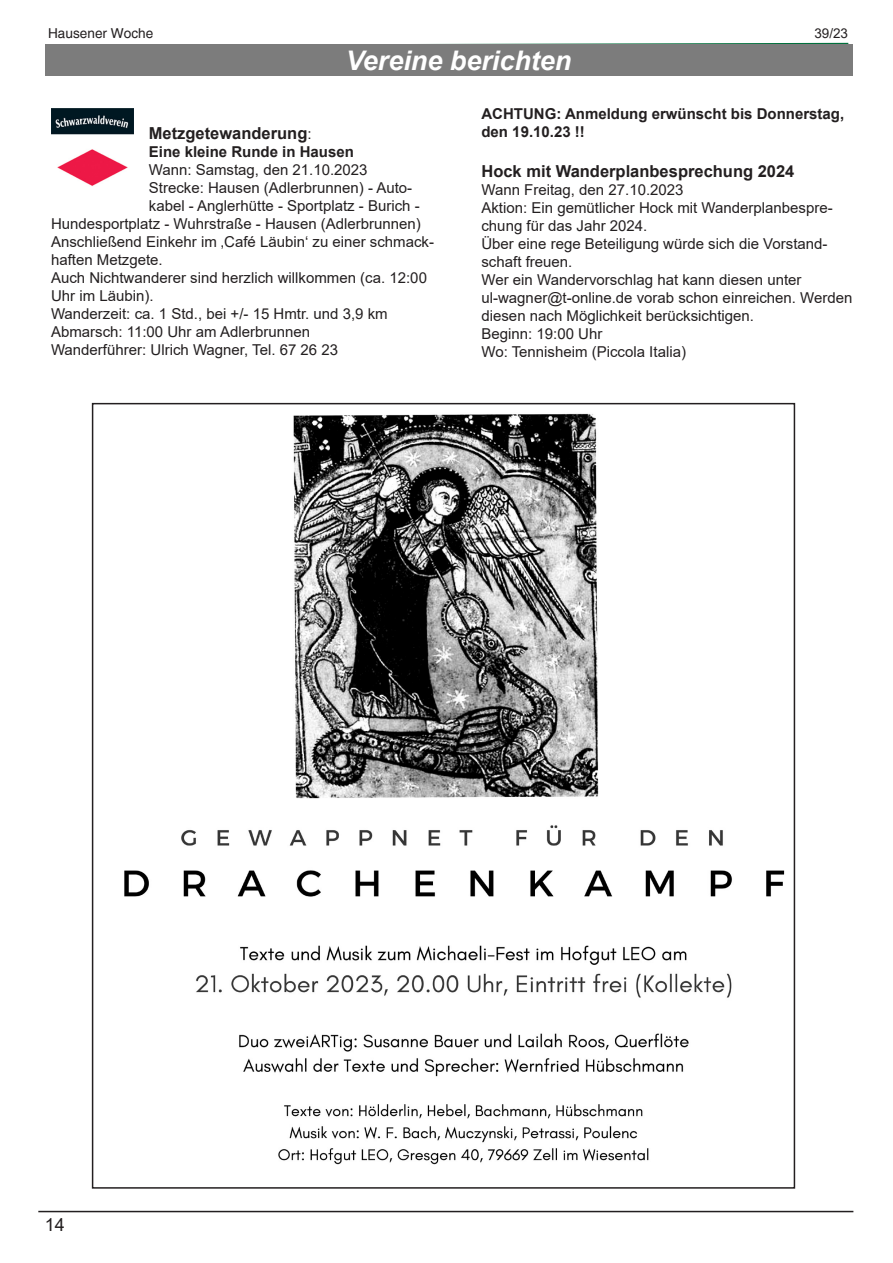
<style>
.page{position:relative;width:893px;height:1263px;background:#fff}
.page>*{position:absolute;margin:0;border:0;box-sizing:border-box;transform-origin:0 0}
.anzeigefett{font:italic 700 27px "Arial";color:#fff}
.t1{font:18px "Arial";color:#231f20}
.anzeigenormal{font:700 16.5px "Arial";color:#231f20}
.anzeigenormal-2{font:15px/18px "Arial";color:#231f20}
.anzeigenormal-3{font:700 15px/18px "Arial";color:#231f20}
.t2{font:13.65px "Helvetica";color:#231f20}
.t3{font:13.5px "Arial";color:#231f20}
.s1{font-weight:400;font-size:15px}
</style>
<div class="page">
<hr style="left:38px;top:1211px;width:815px;height:1px;background:#231f20">
<svg style="left:426px;top:42px;width:423px;height:2px"></svg>
<div style="left:45px;top:44px;width:808px;height:31px;background:#7c7c7c"></div>
<img style="left:124px;top:413px;width:661px;height:752px">
<img style="left:51px;top:109px;width:82px;height:77px">
<p class="t2" style="left:48px;top:25px;width:107px">Hausener Woche</p>
<p class="anzeigefett" style="left:346px;top:43px;width:227px">Vereine berichten</p>
<p class="t3" style="left:814px;top:24px;width:35px">39/23</p>
<p class="anzeigenormal" style="left:149px;top:121px;width:164px">Metzgetewanderung<span class="s1">:</span></p>
<p class="anzeigenormal-3" style="left:149px;top:143px;width:207px">Eine kleine Runde in Hausen</p>
<p class="anzeigenormal-2" style="left:149px;top:160px;width:220px">Wann: Samstag, den 21.10.2023</p>
<p class="anzeigenormal-2" style="left:149px;top:178px;width:265px">Strecke: Hausen (Adlerbrunnen) - Auto-</p>
<p class="anzeigenormal-2" style="left:149px;top:196px;width:272px">kabel - Anglerhütte - Sportplatz - Burich -</p>
<p class="anzeigenormal-2" style="left:51px;top:214px;width:371px">Hundesportplatz - Wuhrstraße - Hausen (Adlerbrunnen)</p>
<p class="anzeigenormal-2" style="left:51px;top:232px;width:385px">Anschließend Einkehr im ‚Café Läubin‘ zu einer schmack&shy;haften Metzgete.</p>
<p class="anzeigenormal-2" style="left:51px;top:268px;width:377px">Auch Nichtwanderer sind herzlich willkommen (ca. 12:00<br>Uhr im Läubin).</p>
<p class="anzeigenormal-2" style="left:51px;top:304px;width:338px">Wanderzeit: ca. 1 Std., bei +/- 15 Hmtr. und 3,9 km</p>
<p class="anzeigenormal-2" style="left:51px;top:322px;width:261px">Abmarsch: 11:00 Uhr am Adlerbrunnen</p>
<p class="anzeigenormal-2" style="left:51px;top:340px;width:289px">Wanderführer: Ulrich Wagner, Tel. 67 26 23</p>
<p class="anzeigenormal-3" style="left:481px;top:105px;width:364px">ACHTUNG: Anmeldung erwünscht bis Donnerstag, den 19.10.23 !!</p>
<p class="anzeigenormal" style="left:481px;top:159px;width:314px">Hock mit Wanderplanbesprechung 2024</p>
<p class="anzeigenormal-2" style="left:481px;top:181px;width:204px">Wann Freitag, den 27.10.2023</p>
<p class="anzeigenormal-2" style="left:481px;top:199px;width:353px">Aktion: Ein gemütlicher Hock mit Wanderplanbespre&shy;chung für das Jahr 2024.</p>
<p class="anzeigenormal-2" style="left:481px;top:235px;width:348px">Über eine rege Beteiligung würde sich die Vorstand&shy;schaft freuen.</p>
<p class="anzeigenormal-2" style="left:481px;top:271px;width:322px">Wer ein Wandervorschlag hat kann diesen unter</p>
<p class="anzeigenormal-2" style="left:481px;top:289px;width:372px">ul-wagner@t-online.de vorab schon einreichen. Werden diesen nach Möglichkeit berücksichtigen.</p>
<p class="anzeigenormal-2" style="left:481px;top:325px;width:122px">Beginn: 19:00 Uhr</p>
<p class="anzeigenormal-2" style="left:481px;top:343px;width:206px">Wo: Tennisheim (Piccola Italia)</p>
<p class="t1" style="left:45px;top:1213px;width:22px">14</p>
</div>
